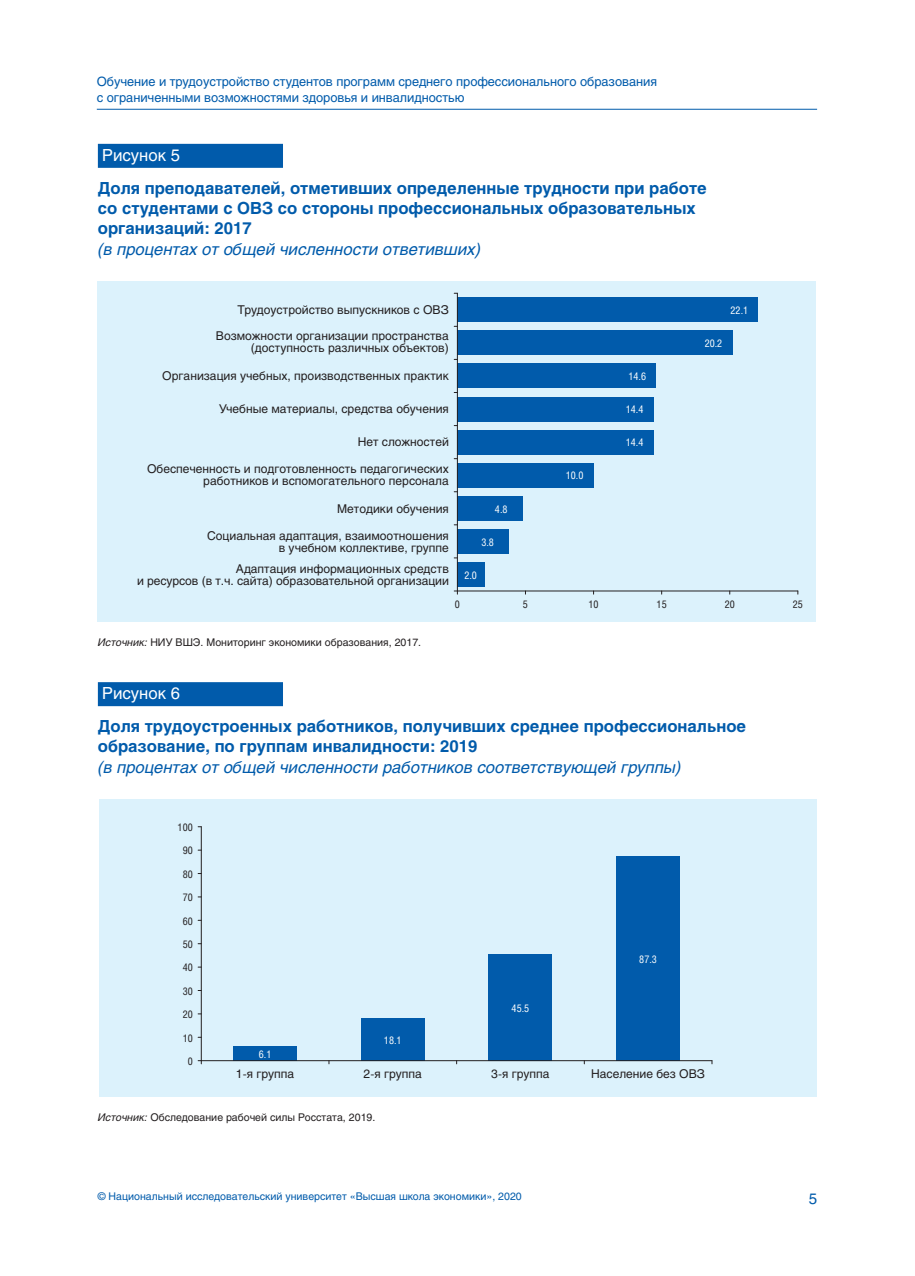
<style>
.page{position:relative;width:915px;height:1276px;background:#fff}
.page>*{position:absolute;margin:0;border:0;box-sizing:border-box;transform-origin:0 0}
.t1{font:700 16.5px/20.2px "Helios";color:#015bab}
.t2{font:italic 16.5px "Helios";color:#015bab}
.t3{font:16.5px "Helios";color:#fff}
.t4{font:15px "Helios";color:#015bab}
.t5{font:12.75px/16.5px "Helios";letter-spacing:-.005em;color:#015bab}
.t6{font:12px/12px "Helios";color:#231f20;text-align:right}
.t7{font:10.5px "Helios";color:#231f20}
.t8{font:10.5px "Helios";color:#015bab}
.t9{font:10.5px "Helios Cond";color:#fff}
.t10{font:10.5px "Helios Cond";color:#231f20}
.s1{font-style:italic}
</style>
<div class="page">
<hr style="left:97px;top:109px;width:719px;height:1px;background:#015bab">
<div style="left:98px;top:682px;width:185px;height:24px;background:#015bab"></div>
<div style="left:99px;top:799px;width:717px;height:298px;background:#dcf2fc"></div>
<div style="left:616px;top:856px;width:63px;height:204px;background:#015bab"></div>
<div style="left:488px;top:954px;width:64px;height:106px;background:#015bab"></div>
<div style="left:361px;top:1018px;width:63px;height:42px;background:#015bab"></div>
<div style="left:233px;top:1046px;width:64px;height:14px;background:#015bab"></div>
<hr style="left:201px;top:1060px;width:510px;height:1px;background:#231f20">
<hr style="left:201px;top:826px;width:1px;height:234px;background:#231f20">
<div style="left:98px;top:144px;width:185px;height:24px;background:#015bab"></div>
<div style="left:98px;top:282px;width:717px;height:340px;background:#dcf2fc"></div>
<div style="left:457px;top:562px;width:27px;height:24px;background:#015bab"></div>
<div style="left:457px;top:529px;width:52px;height:24px;background:#015bab"></div>
<div style="left:457px;top:496px;width:65px;height:24px;background:#015bab"></div>
<div style="left:457px;top:463px;width:136px;height:24px;background:#015bab"></div>
<div style="left:457px;top:430px;width:196px;height:24px;background:#015bab"></div>
<div style="left:457px;top:397px;width:196px;height:24px;background:#015bab"></div>
<div style="left:457px;top:364px;width:199px;height:24px;background:#015bab"></div>
<div style="left:457px;top:331px;width:275px;height:24px;background:#015bab"></div>
<div style="left:457px;top:298px;width:301px;height:24px;background:#015bab"></div>
<hr style="left:457px;top:293px;width:1px;height:298px;background:#231f20">
<hr style="left:457px;top:591px;width:340px;height:1px;background:#231f20">
<p class="t5" style="left:97px;top:72px;width:561px">Обучение и трудоустройство студентов программ среднего профессионального образования с ограниченными возможностями здоровья и инвалидностью</p>
<h1 class="t3" style="left:102px;top:144px;width:79px">Рисунок 5</h1>
<h1 class="t1" style="left:98px;top:178px;width:610px">Доля преподавателей, отметивших определенные трудности при работе со студентами с ОВЗ со стороны профессиональных образовательных организаций: 2017</h1>
<h1 class="t2" style="left:98px;top:238px;width:384px">(в процентах от общей численности ответивших)</h1>
<p class="t6" style="left:237px;top:303px;width:213px">Трудоустройство выпускников с ОВЗ</p>
<p class="t9" style="left:730px;top:304px;width:19px">22.1</p>
<p class="t9" style="left:704px;top:337px;width:19px">20.2</p>
<p class="t6" style="left:216px;top:329px;width:234px">Возможности организации пространства (доступность различных объектов)</p>
<p class="t6" style="left:162px;top:369px;width:288px">Организация учебных, производственных практик</p>
<p class="t9" style="left:628px;top:370px;width:19px">14.6</p>
<p class="t6" style="left:219px;top:403px;width:231px">Учебные материалы, средства обучения</p>
<p class="t9" style="left:625px;top:403px;width:19px">14.4</p>
<p class="t6" style="left:357px;top:436px;width:93px">Нет сложностей</p>
<p class="t9" style="left:625px;top:436px;width:19px">14.4</p>
<p class="t9" style="left:565px;top:469px;width:19px">10.0</p>
<p class="t6" style="left:147px;top:463px;width:303px">Обеспеченность и подготовленность педагогических работников и вспомогательного персонала</p>
<p class="t6" style="left:337px;top:502px;width:113px">Методики обучения</p>
<p class="t9" style="left:495px;top:502px;width:14px">4.8</p>
<p class="t9" style="left:481px;top:535px;width:14px">3.8</p>
<p class="t6" style="left:207px;top:529px;width:243px">Социальная адаптация, взаимоотношения в учебном коллективе, группе</p>
<p class="t6" style="left:137px;top:562px;width:313px">Адаптация информационных средств<br>и ресурсов (в т.ч. сайта) образовательной организации</p>
<p class="t9" style="left:464px;top:568px;width:14px">2.0</p>
<p class="t7" style="left:98px;top:636px;width:325px"><span class="s1">Источник:</span> НИУ ВШЭ. Мониторинг экономики образования, 2017.</p>
<p class="t10" style="left:454px;top:598px;width:7px">0</p>
<p class="t10" style="left:522px;top:598px;width:7px">5</p>
<p class="t10" style="left:588px;top:598px;width:12px">10</p>
<p class="t10" style="left:656px;top:598px;width:12px">15</p>
<p class="t10" style="left:724px;top:598px;width:12px">20</p>
<p class="t10" style="left:792px;top:598px;width:12px">25</p>
<h1 class="t3" style="left:102px;top:683px;width:79px">Рисунок 6</h1>
<h1 class="t1" style="left:98px;top:716px;width:649px">Доля трудоустроенных работников, получивших среднее профессиональное образование, по группам инвалидности: 2019</h1>
<h1 class="t2" style="left:98px;top:756px;width:585px">(в процентах от общей численности работников соответствующей группы)</h1>
<p class="t10" style="left:177px;top:821px;width:17px">100</p>
<p class="t10" style="left:183px;top:844px;width:12px">90</p>
<p class="t10" style="left:183px;top:867px;width:12px">80</p>
<p class="t10" style="left:183px;top:891px;width:12px">70</p>
<p class="t10" style="left:183px;top:914px;width:12px">60</p>
<p class="t10" style="left:183px;top:938px;width:12px">50</p>
<p class="t10" style="left:183px;top:961px;width:12px">40</p>
<p class="t10" style="left:183px;top:984px;width:12px">30</p>
<p class="t10" style="left:183px;top:1008px;width:12px">20</p>
<p class="t10" style="left:183px;top:1031px;width:12px">10</p>
<p class="t10" style="left:188px;top:1054px;width:7px">0</p>
<p class="t9" style="left:259px;top:1047px;width:14px">6.1</p>
<p class="t6" style="left:236px;top:1067px;width:60px">1-я группа</p>
<p class="t9" style="left:384px;top:1033px;width:19px">18.1</p>
<p class="t6" style="left:363px;top:1067px;width:60px">2-я группа</p>
<p class="t7" style="left:98px;top:1110px;width:279px"><span class="s1">Источник:</span> Обследование рабочей силы Росстата, 2019.</p>
<p class="t9" style="left:511px;top:1001px;width:19px">45.5</p>
<p class="t6" style="left:491px;top:1067px;width:60px">3-я группа</p>
<p class="t9" style="left:639px;top:952px;width:19px">87.3</p>
<p class="t6" style="left:591px;top:1067px;width:115px">Население без ОВЗ</p>
<p class="t8" style="left:98px;top:1190px;width:425px">© Национальный исследовательский университет «Высшая школа экономики», 2020</p>
<p class="t4" style="left:808px;top:1188px;width:10px">5</p>
</div>
